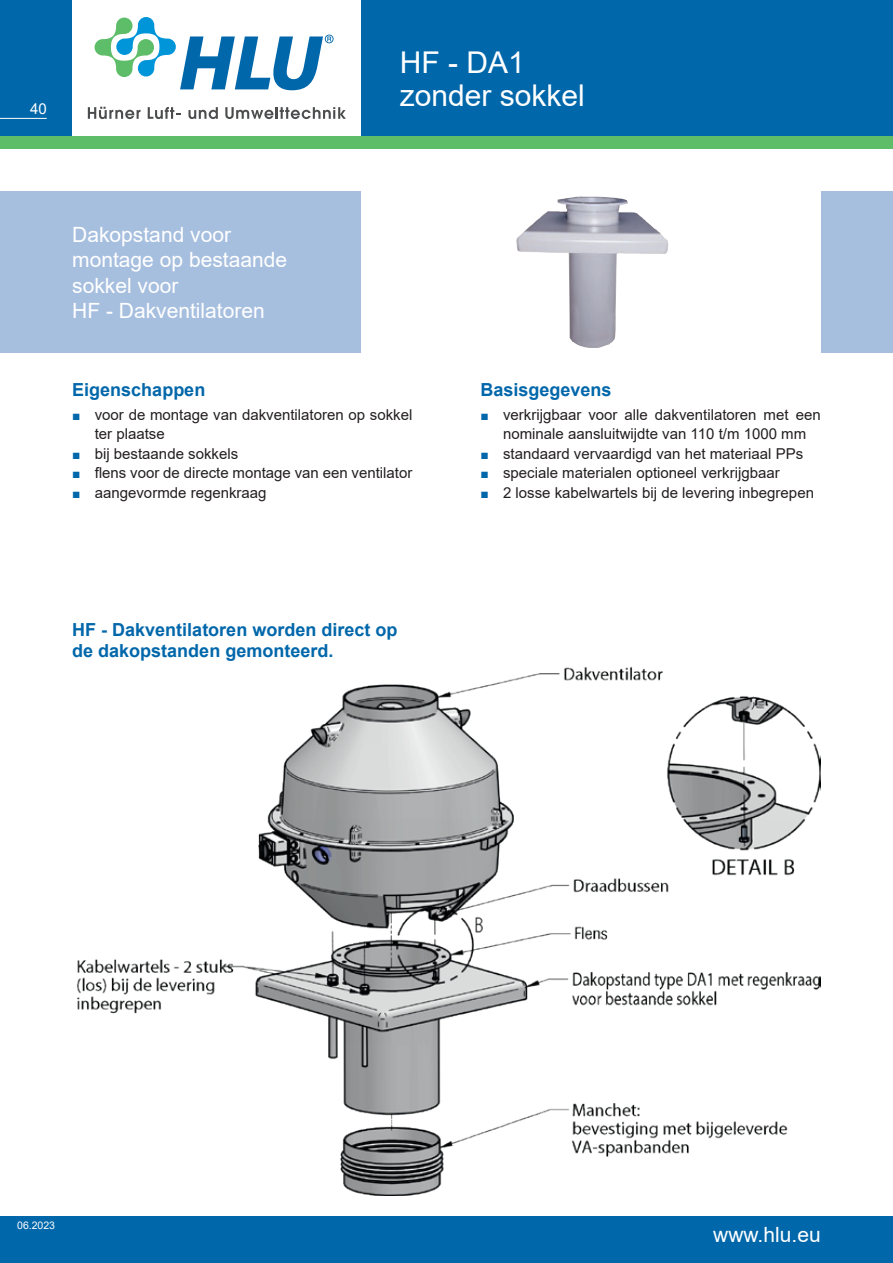
<style>
.page{position:relative;width:893px;height:1263px;background:#fff}
.page>*{position:absolute;margin:0;border:0;box-sizing:border-box;transform-origin:0 0}
.t1{font:30px "Arial";color:#fff}
.t2{font:21px/25.5px "Arial";color:#fff}
.t3{font:700 18px/21px "Arial";color:#0067aa}
.t4{font:15px/19.5px "Arial";color:#231f20}
.t5{font:15px "Arial";color:#fff}
.t6{font:10.5px "Arial";color:#fff}
.s1{font-family:"European Pi Three";color:#0067aa}
</style>
<div class="page">
<div style="left:0;top:136px;width:893px;height:13px;background:#5ebd68"></div>
<div style="left:0;top:0;width:72px;height:136px;background:#0067aa"></div>
<hr style="left:0;top:118px;width:47px;height:1px;background:#fff">
<div style="left:0;top:1216px;width:893px;height:47px;background:#0067aa"></div>
<div style="left:361px;top:0;width:532px;height:136px;background:#0067aa"></div>
<div style="left:821px;top:191px;width:72px;height:162px;background:#a7bfdf"></div>
<div style="left:0;top:191px;width:361px;height:162px;background:#a7bfdf"></div>
<img style="left:516px;top:196px;width:153px;height:152px">
<svg style="left:88px;top:107px;width:53px;height:12px"></svg>
<svg style="left:148px;top:107px;width:33px;height:12px"></svg>
<svg style="left:188px;top:107px;width:30px;height:12px"></svg>
<svg style="left:225px;top:107px;width:121px;height:12px"></svg>
<svg style="left:95px;top:17px;width:239px;height:73px"></svg>
<img style="left:77px;top:666px;width:744px;height:529px">
<p class="t5" style="left:30px;top:98px;width:18px">40</p>
<p class="t1" style="left:400px;top:42px;width:127px">HF - DA1</p>
<p class="t1" style="left:400px;top:75px;width:187px">zonder sokkel</p>
<p class="t2" style="left:72px;top:221px;width:216px">Dakopstand voor montage op bestaande sokkel voor<br>HF - Dakventilatoren</p>
<p class="t3" style="left:72px;top:379px;width:135px">Eigenschappen</p>
<p class="t4" style="left:95px;top:404px;width:319px;text-indent:-22px"><span class="s1">J</span> voor de montage van dakventilatoren op sokkel ter plaatse</p>
<p class="t4" style="left:72px;top:443px;width:167px"><span class="s1">J</span> bij bestaande sokkels</p>
<p class="t4" style="left:72px;top:463px;width:342px"><span class="s1">J</span> flens voor de directe montage van een ventilator</p>
<p class="t4" style="left:72px;top:482px;width:196px"><span class="s1">J</span> aangevormde regenkraag</p>
<p class="t3" style="left:480px;top:379px;width:133px">Basisgegevens</p>
<p class="t4" style="left:480px;top:404px;width:342px;text-align:center"><span class="s1">J</span> verkrijgbaar voor alle dakventilatoren met een nominale aansluitwijdte van 110 t/m 1000 mm</p>
<p class="t4" style="left:480px;top:443px;width:324px"><span class="s1">J</span> standaard vervaardigd van het materiaal PPs</p>
<p class="t4" style="left:480px;top:463px;width:301px"><span class="s1">J</span> speciale materialen optioneel verkrijgbaar</p>
<p class="t4" style="left:480px;top:482px;width:335px"><span class="s1">J</span> 2 losse kabelwartels bij de levering inbegrepen</p>
<p class="t3" style="left:72px;top:619px;width:327px">HF - Dakventilatoren worden direct op de dakopstanden gemonteerd.</p>
<p class="t6" style="left:17px;top:1218px;width:39px">06.2023</p>
<h2 class="t2" style="left:713px;top:1222px;width:109px">www.hlu.eu</h2>
</div>
